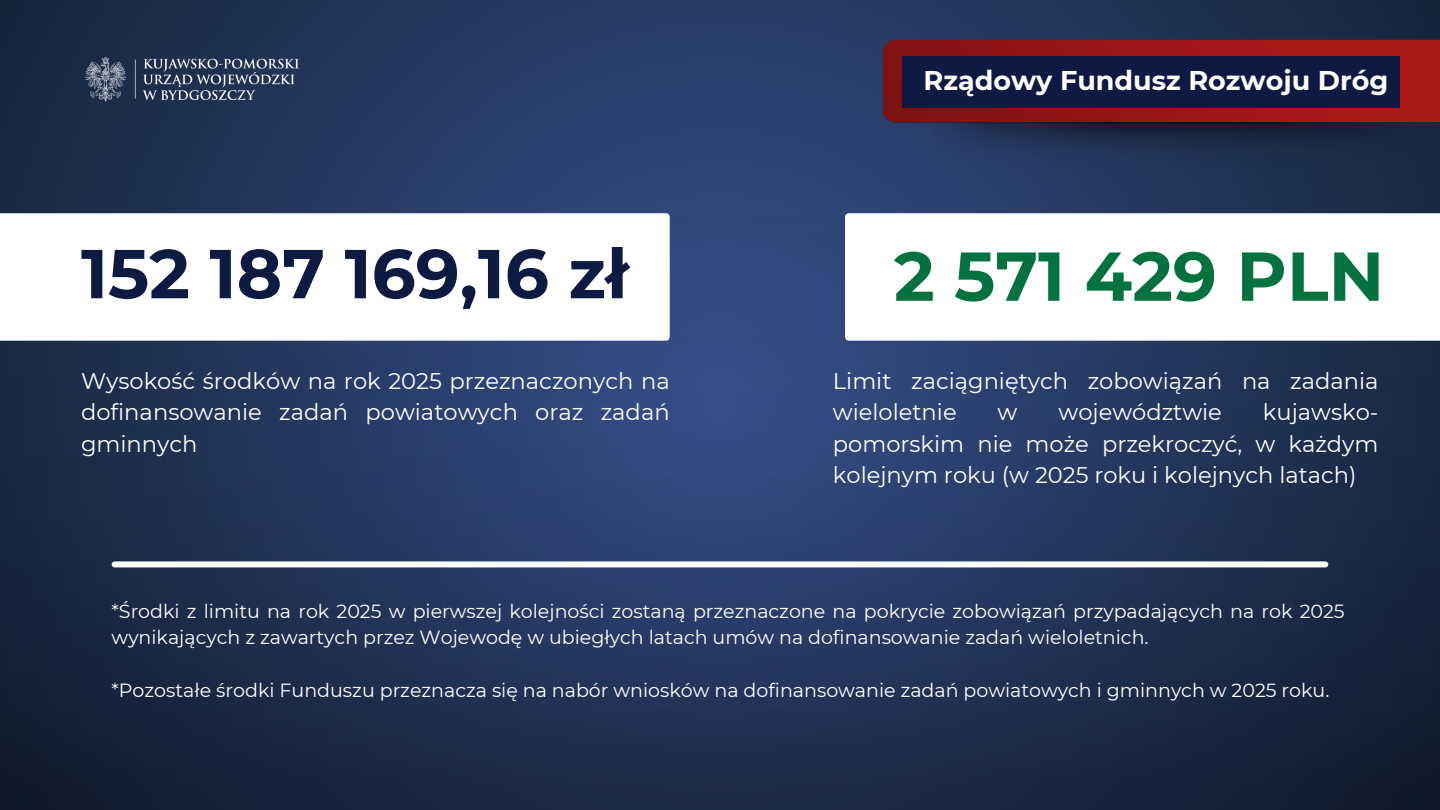
<style>
.page{position:relative;width:1440px;height:810px;background:#fff}
.page>*{position:absolute;margin:0;border:0;box-sizing:border-box;transform-origin:0 0}
.t1{font:700 69.1px "Montserrat";color:#0e1a42}
.t2{font:700 69px "Montserrat";color:#03723e}
.t3{font:700 27px "Montserrat";color:#fff}
.t4{font:22.6px/31.5px "Montserrat";color:#fff;text-align:justify}
.t5{font:19px/26.4px "Montserrat";color:#fff}
</style>
<div class="page">
<svg style="left:0;top:0;width:1440px;height:116px;background:#23365b"></svg>
<img style="left:0;top:116px;width:1440px;height:694px">
<img style="left:69px;top:46px;width:306px;height:70px">
<img style="left:931px;top:123px;width:476px;height:47px">
<img style="left:883px;top:40px;width:557px;height:83px">
<div style="left:903px;top:56px;width:497px;height:52px;background:#0e1a42"></div>
<svg style="left:0;top:213px;width:670px;height:128px"></svg>
<svg style="left:845px;top:213px;width:595px;height:128px"></svg>
<div style="left:115px;top:561px;width:1210px;height:6px;background:#fff"></div>
<p class="t3" style="left:924px;top:64px;width:466px">Rządowy Fundusz Rozwoju Dróg</p>
<h3 class="t1" style="left:81px;top:231px;width:549px">152 187 169,16 zł</h3>
<p class="t2" style="left:894px;top:234px;width:492px">2 571 429 PLN</p>
<p class="t4" style="left:81px;top:365px;width:590px">Wysokość środków na rok 2025 przeznaczonych na dofinansowanie zadań powiatowych oraz zadań gminnych</p>
<p class="t4" style="left:833px;top:365px;width:547px">Limit zaciągniętych zobowiązań na zadania wieloletnie</p>
<p class="t4" style="left:833px;top:396px;width:547px;text-indent:430px">kujawsko&shy;pomorskim nie może przekroczyć, w każdym kolejnym roku (w 2025 roku i kolejnych latach)</p>
<p class="t4" style="left:998px;top:396px;width:21px">w</p>
<p class="t4" style="left:1059px;top:396px;width:165px">województwie</p>
<h2 class="t5" style="left:112px;top:598px;width:1235px">*Środki z limitu na rok 2025 w pierwszej kolejności zostaną przeznaczone na pokrycie zobowiązań przypadających na rok 2025 wynikających z zawartych przez Wojewodę w ubiegłych latach umów na dofinansowanie zadań wieloletnich.</h2>
<p class="t5" style="left:112px;top:677px;width:1219px">*Pozostałe środki Funduszu przeznacza się na nabór wniosków na dofinansowanie zadań powiatowych i gminnych w 2025 roku.</p>
</div>
